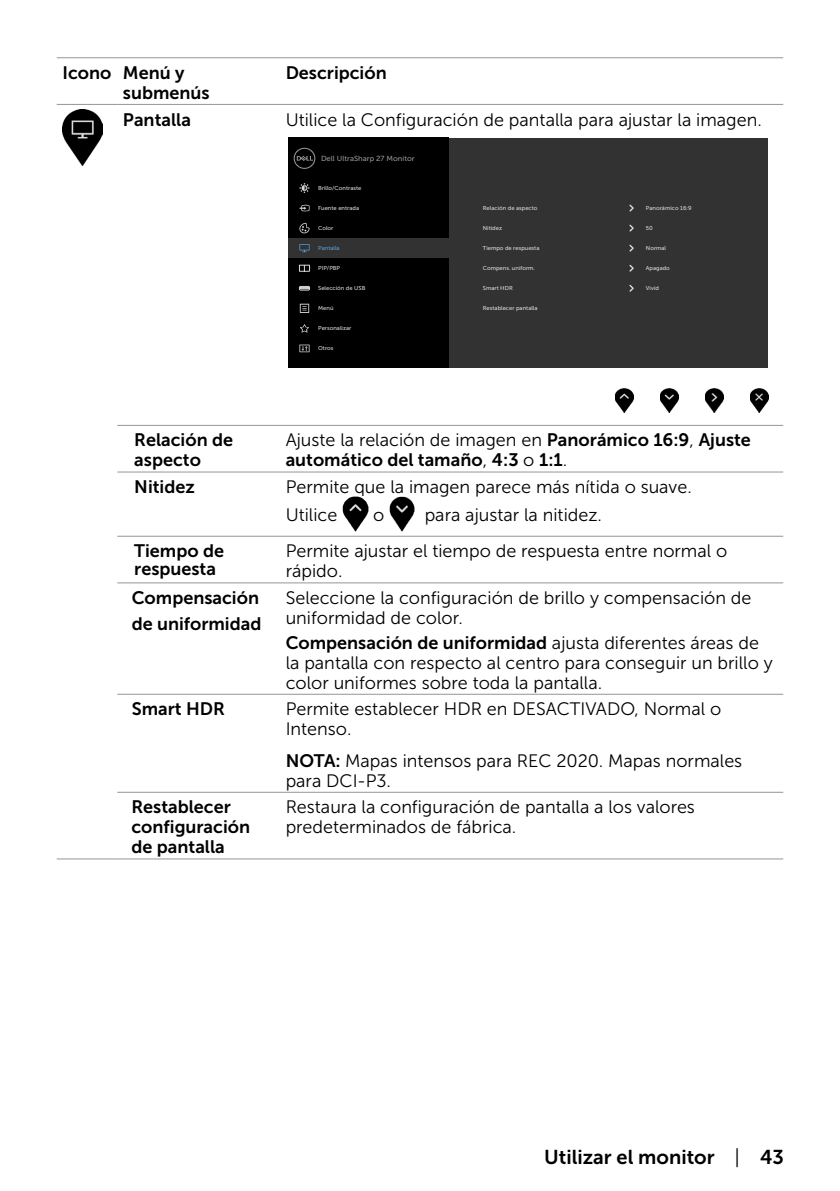
<style>
.page{position:relative;width:840px;height:1191px;background:#fff}
.page>*{position:absolute;margin:0;border:0;box-sizing:border-box;transform-origin:0 0}
.t1{font:20px "Museo Sans For Dell 700";color:#000}
.t2{font:18px/20px "Museo Sans For Dell 300";color:#000}
.t3{font:18px/20px "Museo Sans For Dell 700";color:#000}
.t4{font:7.4px "Museo Sans For Dell 500";color:#939392}
.t5{font:5.6px "Museo Sans For Dell 500";color:#dad9d9}
.t6{font:5.6px "Museo Sans For Dell 500";color:#5b9bd3}
.s1{font-family:"Museo Sans For Dell 700"}
.s2{font-family:"Museo Sans For Dell 300"}
</style>
<div class="page">
<hr style="left:57px;top:104px;width:60px;height:1px;background:#939598">
<hr style="left:117px;top:104px;width:163px;height:1px;background:#939598">
<hr style="left:280px;top:104px;width:502px;height:1px;background:#939598">
<hr style="left:57px;top:57px;width:60px;height:1px;background:#939598">
<hr style="left:117px;top:57px;width:163px;height:1px;background:#939598">
<hr style="left:280px;top:57px;width:502px;height:1px;background:#939598">
<hr style="left:117px;top:425px;width:163px;height:1px;background:#939598">
<hr style="left:280px;top:425px;width:502px;height:1px;background:#939598">
<hr style="left:117px;top:472px;width:163px;height:1px;background:#939598">
<hr style="left:280px;top:472px;width:502px;height:1px;background:#939598">
<hr style="left:117px;top:536px;width:163px;height:1px;background:#939598">
<hr style="left:280px;top:536px;width:502px;height:1px;background:#939598">
<hr style="left:117px;top:582px;width:163px;height:1px;background:#939598">
<hr style="left:280px;top:582px;width:502px;height:1px;background:#939598">
<hr style="left:117px;top:694px;width:163px;height:1px;background:#939598">
<hr style="left:280px;top:694px;width:502px;height:1px;background:#939598">
<hr style="left:117px;top:792px;width:163px;height:1px;background:#939598">
<hr style="left:280px;top:792px;width:502px;height:1px;background:#939598">
<hr style="left:117px;top:858px;width:163px;height:1px;background:#939598">
<hr style="left:280px;top:858px;width:502px;height:1px;background:#939598">
<hr style="left:57px;top:858px;width:60px;height:1px;background:#939598">
<img style="left:62px;top:109px;width:41px;height:57px">
<div style="left:448px;top:138px;width:34px;height:230px;background:#323232"></div>
<div style="left:288px;top:138px;width:160px;height:40px;background:#000"></div>
<svg style="left:293px;top:148px;width:22px;height:21px"></svg>
<div style="left:482px;top:138px;width:146px;height:230px;background:#323232"></div>
<div style="left:288px;top:198px;width:160px;height:20px;background:#000"></div>
<div style="left:288px;top:218px;width:160px;height:20px;background:#000"></div>
<div style="left:288px;top:238px;width:160px;height:20px;background:#323232"></div>
<div style="left:288px;top:258px;width:160px;height:20px;background:#000"></div>
<div style="left:288px;top:278px;width:160px;height:20px;background:#000"></div>
<div style="left:288px;top:298px;width:160px;height:20px;background:#000"></div>
<div style="left:288px;top:318px;width:160px;height:20px;background:#000"></div>
<div style="left:288px;top:338px;width:160px;height:20px;background:#000"></div>
<div style="left:288px;top:358px;width:160px;height:10px;background:#000"></div>
<div style="left:288px;top:178px;width:160px;height:20px;background:#000"></div>
<div style="left:628px;top:138px;width:139px;height:230px;background:#323232"></div>
<svg style="left:629px;top:224px;width:4px;height:8px"></svg>
<svg style="left:629px;top:244px;width:4px;height:8px"></svg>
<svg style="left:629px;top:264px;width:4px;height:8px"></svg>
<svg style="left:629px;top:204px;width:4px;height:8px"></svg>
<svg style="left:629px;top:285px;width:4px;height:7px"></svg>
<div style="left:299px;top:286px;width:11px;height:4px;border:1px solid #dad9d9"></div>
<svg style="left:300px;top:287px;width:8px;height:2px"></svg>
<img style="left:615px;top:389px;width:18px;height:24px">
<img style="left:660px;top:389px;width:17px;height:24px">
<img style="left:705px;top:389px;width:17px;height:24px">
<img style="left:750px;top:389px;width:17px;height:24px">
<svg style="left:299px;top:205px;width:10px;height:6px"></svg>
<svg style="left:299px;top:244px;width:10px;height:8px"></svg>
<svg style="left:299px;top:304px;width:10px;height:9px"></svg>
<svg style="left:300px;top:324px;width:9px;height:9px"></svg>
<svg style="left:299px;top:344px;width:10px;height:8px"></svg>
<svg style="left:298px;top:264px;width:12px;height:8px"></svg>
<svg style="left:299px;top:183px;width:10px;height:10px"></svg>
<svg style="left:299px;top:222px;width:11px;height:12px"></svg>
<img style="left:342px;top:497px;width:26px;height:35px">
<img style="left:389px;top:496px;width:26px;height:35px">
<p class="t3" style="left:123px;top:62px;width:88px;text-indent:-60px">Icono Menú y submenús</p>
<p class="t3" style="left:285px;top:62px;width:102px">Descripción</p>
<p class="t3" style="left:123px;top:110px;width:69px">Pantalla</p>
<p class="t2" style="left:285px;top:110px;width:477px">Utilice la Configuración de pantalla para ajustar la imagen.</p>
<p class="t4" style="left:321px;top:154px;width:95px">Dell UltraSharp 27 Monitor</p>
<p class="t5" style="left:318px;top:185px;width:45px">Brillo/Contraste</p>
<p class="t5" style="left:318px;top:205px;width:42px">Fuente entrada</p>
<p class="t5" style="left:318px;top:225px;width:17px">Color</p>
<p class="t6" style="left:318px;top:245px;width:23px">Pantalla</p>
<p class="t5" style="left:318px;top:265px;width:23px">PIP/PBP</p>
<p class="t5" style="left:318px;top:285px;width:49px">Selección de USB</p>
<p class="t5" style="left:318px;top:305px;width:17px">Menú</p>
<p class="t5" style="left:318px;top:325px;width:35px">Personalizar</p>
<p class="t5" style="left:318px;top:345px;width:17px">Otros</p>
<p class="t5" style="left:482px;top:205px;width:56px">Relación de aspecto</p>
<p class="t5" style="left:645px;top:205px;width:47px">Panorámico 16:9</p>
<p class="t5" style="left:482px;top:225px;width:21px">Nitidez</p>
<p class="t5" style="left:482px;top:265px;width:54px">Compens. uniform.</p>
<p class="t5" style="left:482px;top:285px;width:31px">Smart HDR</p>
<p class="t5" style="left:482px;top:245px;width:58px">Tiempo de respuesta</p>
<p class="t5" style="left:645px;top:225px;width:8px">50</p>
<p class="t5" style="left:645px;top:245px;width:22px">Normal</p>
<p class="t5" style="left:645px;top:265px;width:25px">Apagado</p>
<p class="t5" style="left:645px;top:285px;width:15px">Vivid</p>
<p class="t5" style="left:482px;top:305px;width:56px">Restablecer pantalla</p>
<p class="t3" style="left:134px;top:430px;width:100px">Relación de aspecto</p>
<p class="t2" style="left:285px;top:430px;width:466px">Ajuste la relación de imagen en <span class="s1">Panorámico 16:9</span>, <span class="s1">Ajuste</span></p>
<p class="t3" style="left:285px;top:450px;width:283px">automático del tamaño<span class="s2">,</span> 4:3 <span class="s2">o</span> 1:1<span class="s2">.</span></p>
<p class="t3" style="left:134px;top:477px;width:62px">Nitidez</p>
<p class="t2" style="left:285px;top:473px;width:407px;line-height:28px">Permite que la imagen parece más nítida o suave.<br>Utilice</p>
<p class="t2" style="left:373px;top:505px;width:13px">o</p>
<p class="t2" style="left:424px;top:505px;width:179px">para ajustar la nitidez.</p>
<p class="t3" style="left:134px;top:542px;width:91px;line-height:18px">Tiempo de respuesta</p>
<p class="t2" style="left:285px;top:541px;width:443px">Permite ajustar el tiempo de respuesta entre normal o rápido.</p>
<p class="t3" style="left:132px;top:585px;width:131px;line-height:25.6px">Compensación de uniformidad</p>
<p class="t2" style="left:285px;top:588px;width:467px">Seleccione la configuración de brillo y compensación de uniformidad de color.</p>
<p class="t3" style="left:285px;top:632px;width:474px">Compensación de uniformidad <span class="s2">ajusta diferentes áreas de</span></p>
<p class="t2" style="left:285px;top:652px;width:488px">la pantalla con respecto al centro para conseguir un brillo y color uniformes sobre toda la pantalla.</p>
<p class="t3" style="left:132px;top:699px;width:95px">Smart HDR</p>
<p class="t2" style="left:285px;top:699px;width:437px">Permite establecer HDR en DESACTIVADO, Normal o<br>Intenso.</p>
<p class="t2" style="left:285px;top:750px;width:458px"><span class="s1">NOTA:</span> Mapas intensos para REC 2020. Mapas normales para DCI-P3.</p>
<p class="t3" style="left:131px;top:797px;width:120px">Restablecer configuración de pantalla</p>
<p class="t2" style="left:285px;top:797px;width:410px">Restaura la configuración de pantalla a los valores predeterminados de fábrica.</p>
<p class="t1" style="left:544px;top:1145px;width:241px">Utilizar el monitor <span class="s2">|</span> 43</p>
</div>
